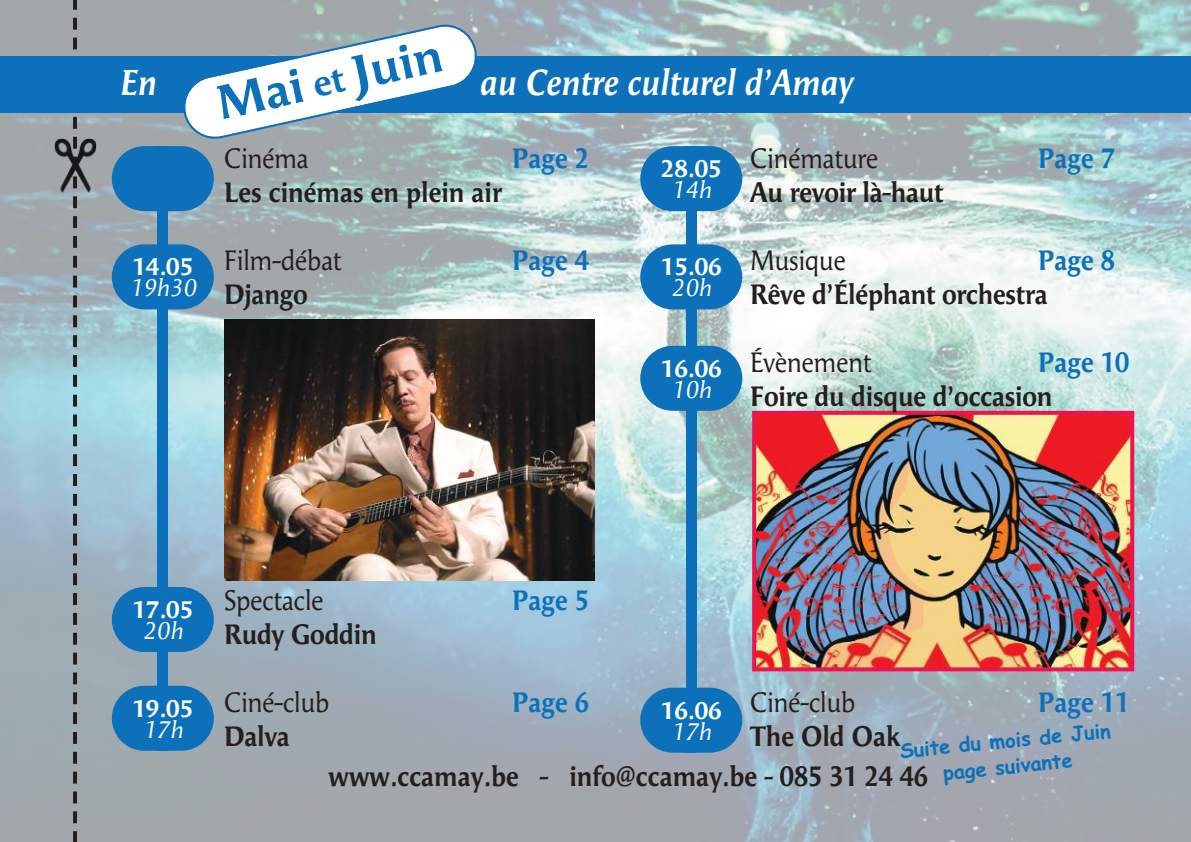
<style>
.page{position:relative;width:1191px;height:842px;background:#fff}
.page>*{position:absolute;margin:0;border:0;box-sizing:border-box;transform-origin:0 0}
.t1{font:700 48px "Angie";color:#0c71ba}
.t2{font:36px "Angie Bold Italic OSF";color:#fff;scale:.9 1}
.t3{font:700 28px "Angie";letter-spacing:-.01em;color:#241f1f;scale:.9 1}
.t4{font:28px "Angie";color:#241f1f;scale:.9 1}
.t5{font:700 28px "Angie";color:#0c71ba;scale:.9 1}
.t6{font:700 24px "Angie";color:#fff}
.t7{font:italic 24px "Angie";color:#fff}
.t8{font:700 20px/25.8px "Comic Sans MS";color:#0c71ba;text-align:center}
.s1{font-size:36px}
</style>
<div class="page">
<img style="left:0;top:0;width:1190px;height:842px">
<svg style="left:73px;top:0;width:4px;height:842px"></svg>
<img style="left:224px;top:320px;width:370px;height:260px">
<img style="left:757px;top:416px;width:372px;height:250px">
<div style="left:752px;top:411px;width:382px;height:260px;border:4px solid #ec144e"></div>
<div style="left:158px;top:146px;width:10px;height:605px;background:#0c71ba"></div>
<div style="left:0;top:57px;width:1190px;height:56px;background:#0c71ba"></div>
<svg style="left:180px;top:22px;width:300px;height:120px"></svg>
<img style="left:44px;top:138px;width:62px;height:62px">
<div style="left:112px;top:146px;width:102px;height:65px;background:#0c71ba;border-radius:33px"></div>
<div style="left:686px;top:146px;width:10px;height:607px;background:#0c71ba"></div>
<div style="left:112px;top:244px;width:102px;height:65px;background:#0c71ba;border-radius:33px"></div>
<div style="left:112px;top:587px;width:102px;height:65px;background:#0c71ba;border-radius:33px"></div>
<div style="left:112px;top:686px;width:102px;height:65px;background:#0c71ba;border-radius:33px"></div>
<div style="left:640px;top:146px;width:102px;height:65px;background:#0c71ba;border-radius:33px"></div>
<div style="left:640px;top:244px;width:102px;height:65px;background:#0c71ba;border-radius:33px"></div>
<div style="left:640px;top:346px;width:102px;height:65px;background:#0c71ba;border-radius:33px"></div>
<div style="left:640px;top:688px;width:102px;height:65px;background:#0c71ba;border-radius:33px"></div>
<h1 class="t1" style="left:213px;top:84px;width:232px;rotate:-12deg">Mai <span class="s1">et</span> Juin</h1>
<p class="t2" style="left:119px;top:68px;width:42px">En</p>
<p class="t2" style="left:479px;top:68px;width:416px">au Centre culturel d’Amay</p>
<p class="t6" style="left:132px;top:257px;width:62px">14.05</p>
<p class="t7" style="left:129px;top:278px;width:68px">19h30</p>
<p class="t4" style="left:224px;top:147px;width:95px">Cinéma</p>
<p class="t5" style="left:512px;top:147px;width:87px">Page 2</p>
<p class="t3" style="left:224px;top:181px;width:310px">Les cinémas en plein air</p>
<p class="t4" style="left:224px;top:249px;width:132px">Film-débat</p>
<p class="t5" style="left:512px;top:249px;width:87px">Page 4</p>
<p class="t3" style="left:224px;top:283px;width:95px">Django</p>
<p class="t6" style="left:661px;top:159px;width:62px">28.05</p>
<p class="t7" style="left:671px;top:180px;width:42px">14h</p>
<p class="t6" style="left:661px;top:257px;width:62px">15.06</p>
<p class="t7" style="left:671px;top:278px;width:42px">20h</p>
<p class="t6" style="left:661px;top:359px;width:62px">16.06</p>
<p class="t7" style="left:671px;top:380px;width:42px">10h</p>
<p class="t4" style="left:750px;top:147px;width:144px">Cinémature</p>
<p class="t5" style="left:1038px;top:147px;width:87px">Page 7</p>
<p class="t3" style="left:750px;top:181px;width:216px">Au revoir là-haut</p>
<p class="t4" style="left:750px;top:249px;width:108px">Musique</p>
<p class="t5" style="left:1038px;top:249px;width:87px">Page 8</p>
<p class="t3" style="left:750px;top:283px;width:332px">Rêve d’Éléphant orchestra</p>
<p class="t4" style="left:750px;top:351px;width:136px">Évènement</p>
<p class="t5" style="left:1038px;top:351px;width:103px">Page 10</p>
<p class="t3" style="left:750px;top:385px;width:337px">Foire du disque d’occasion</p>
<p class="t6" style="left:132px;top:600px;width:62px">17.05</p>
<p class="t7" style="left:143px;top:621px;width:42px">20h</p>
<p class="t6" style="left:132px;top:699px;width:62px">19.05</p>
<p class="t7" style="left:143px;top:720px;width:42px">17h</p>
<p class="t4" style="left:224px;top:589px;width:112px">Spectacle</p>
<p class="t5" style="left:512px;top:589px;width:87px">Page 5</p>
<p class="t3" style="left:224px;top:623px;width:171px">Rudy Goddin</p>
<p class="t4" style="left:224px;top:691px;width:119px">Ciné-club</p>
<p class="t5" style="left:512px;top:691px;width:87px">Page 6</p>
<p class="t3" style="left:224px;top:725px;width:75px">Dalva</p>
<p class="t4" style="left:750px;top:691px;width:119px">Ciné-club</p>
<p class="t5" style="left:1038px;top:691px;width:103px">Page 11</p>
<p class="t3" style="left:750px;top:725px;width:169px">The Old Oak</p>
<p class="t6" style="left:661px;top:701px;width:62px">16.06</p>
<p class="t7" style="left:671px;top:722px;width:42px">17h</p>
<p class="t8" style="left:899px;top:741px;width:213px;rotate:-6deg">Suite du mois de Juin page suivante</p>
<p class="t3" style="left:328px;top:765px;width:667px">www.ccamay.be - info@ccamay.be - 085 31 24 46</p>
</div>
